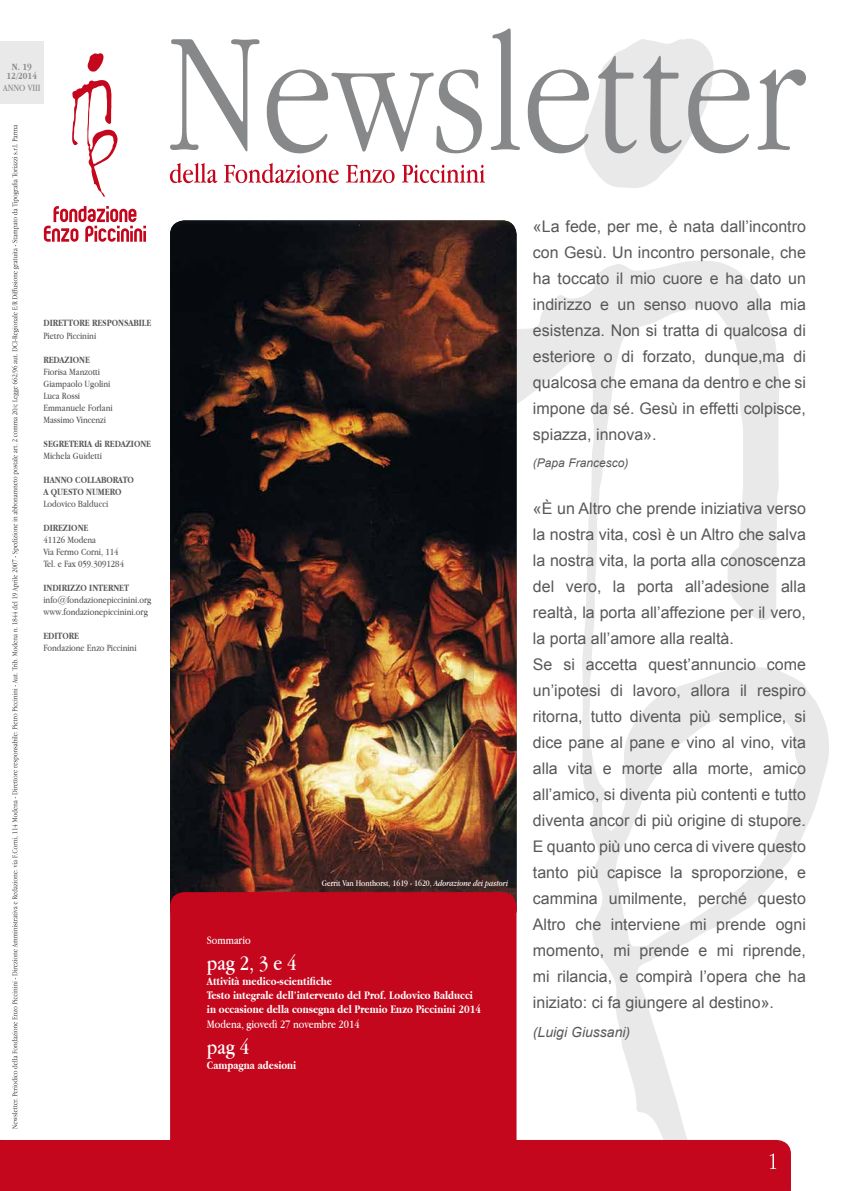
<style>
.page{position:relative;width:842px;height:1191px;background:#fff}
.page>*{position:absolute;margin:0;border:0;box-sizing:border-box;transform-origin:0 0}
.t1{font:22px "Apple Garamond";color:#fff}
.t2{font:16px/26px "Arial";color:#58585a;text-align:justify}
.t3{font:italic 14px "Arial";color:#58585a}
.t4{font:700 12px/14.4px "Apple Garamond";color:#fff}
.t5{font:12px "Apple Garamond";color:#fff}
.t6{font:italic 12px "Arial";color:#58585a}
.t7{font:10px/12px "Apple Garamond";color:#58585a}
.t8{font:700 10px/12px "Apple Garamond";color:#58585a}
.t9{font:700 10px/9px "Apple Garamond";color:#87888a;text-align:center}
.t10{font:10px "Apple Garamond";color:#87888a}
.t11{font:9px "Apple Garamond";color:#fff}
.s1{font-style:italic}
</style>
<div class="page">
<img style="left:170px;top:220px;width:346px;height:682px">
<svg style="left:585px;top:153px;width:95px;height:35px"></svg>
<svg style="left:458px;top:261px;width:371px;height:879px"></svg>
<svg style="left:616px;top:710px;width:183px;height:236px"></svg>
<div style="left:0;top:41px;width:44px;height:62px;background:#e9e9ea"></div>
<svg style="left:72px;top:80px;width:46px;height:117px"></svg>
<svg style="left:88px;top:53px;width:16px;height:19px"></svg>
<svg style="left:44px;top:206px;width:102px;height:36px"></svg>
<svg style="left:12px;top:125px;width:7px;height:1004px"></svg>
<div style="left:0;top:1140px;width:516px;height:51px;background:#c4071c"></div>
<div style="left:516px;top:1140px;width:275px;height:51px;background:#c4071c"></div>
<svg style="left:170px;top:163px;width:315px;height:20px"></svg>
<svg style="left:170px;top:28px;width:636px;height:125px"></svg>
<div style="left:170px;top:892px;width:346px;height:275px;background:#c4071c;border-radius:14px"></div>
<p class="t9" style="left:7px;top:63px;width:32px">N. 19<br>12/2014</p>
<p class="t10" style="left:3px;top:82px;width:39px">ANNO VIII</p>
<p class="t8" style="left:43px;top:317px;width:109px">DIRETTORE RESPONSABILE</p>
<p class="t7" style="left:43px;top:329px;width:54px">Pietro Piccinini</p>
<p class="t8" style="left:43px;top:353px;width:48px">REDAZIONE</p>
<p class="t7" style="left:43px;top:365px;width:71px">Fiorisa Manzotti<br>Giampaolo Ugolini<br>Luca Rossi<br>Emmanuele Forlani<br>Massimo Vincenzi</p>
<p class="t8" style="left:43px;top:437px;width:109px">SEGRETERIA di REDAZIONE</p>
<p class="t7" style="left:43px;top:449px;width:60px">Michela Guidetti</p>
<p class="t8" style="left:43px;top:473px;width:92px">HANNO COLLABORATO<br>A QUESTO NUMERO</p>
<p class="t7" style="left:43px;top:497px;width:66px">Lodovico Balducci</p>
<p class="t8" style="left:43px;top:521px;width:46px">DIREZIONE</p>
<p class="t7" style="left:43px;top:533px;width:82px">41126 Modena<br>Via Fermo Corni, 114<br>Tel. e Fax 059.3091284</p>
<p class="t8" style="left:43px;top:581px;width:87px">INDIRIZZO INTERNET</p>
<p class="t7" style="left:43px;top:593px;width:109px">info@fondazionepiccinini.org www.fondazionepiccinini.org</p>
<p class="t8" style="left:43px;top:629px;width:37px">EDITORE</p>
<p class="t7" style="left:43px;top:641px;width:95px">Fondazione Enzo Piccinini</p>
<p class="t11" style="left:322px;top:878px;width:188px">Gerrit Van Honthorst, 1619 - 1620, <span class="s1">Adorazione dei pastori</span></p>
<p class="t5" style="left:207px;top:932px;width:45px">Sommario</p>
<h1 class="t1" style="left:207px;top:950px;width:91px">pag 2, 3 e 4</h1>
<p class="t4" style="left:207px;top:973px;width:276px">Attività medico-scientifiche<br>Testo integrale dell’intervento del Prof. Lodovico Balducci in occasione della consegna del Premio Enzo Piccinini 2014</p>
<p class="t5" style="left:207px;top:1016px;width:154px">Modena, giovedì 27 novembre 2014</p>
<h1 class="t1" style="left:207px;top:1034px;width:44px">pag 4</h1>
<p class="t4" style="left:207px;top:1057px;width:91px">Campagna adesioni</p>
<p class="t2" style="left:533px;top:214px;width:274px">«La fede, per me, è nata dall’incontro con Gesù. Un incontro personale, che ha toccato il mio cuore e ha dato un indirizzo e un senso nuovo alla mia esistenza. Non si tratta di qualcosa di esteriore o di forzato, dunque,ma di qualcosa che emana da dentro e che si impone da sé. Gesù in effetti colpisce, spiazza, innova».</p>
<p class="t6" style="left:533px;top:454px;width:97px">(Papa Francesco)</p>
<p class="t2" style="left:533px;top:496px;width:274px;text-align:left">«È un Altro che prende iniziativa verso la nostra vita, così è un Altro che salva la nostra vita, la porta alla conoscenza del vero, la porta all’adesione alla realtà, la porta all’affezione per il vero, la porta all’amore alla realtà.<br>Se si accetta quest’annuncio come un’ipotesi di lavoro, allora il respiro ritorna, tutto diventa più semplice, si dice pane al pane e vino al vino, vita alla vita e morte alla morte, amico all’amico, si diventa più contenti e tutto diventa ancor di più origine di stupore.<br>E quanto più uno cerca di vivere questo tanto più capisce la sproporzione, e cammina umilmente, perché questo Altro che interviene mi prende ogni momento, mi prende e mi riprende, mi rilancia, e compirà l’opera che ha iniziato: ci fa giungere al destino».</p>
<p class="t3" style="left:533px;top:1023px;width:99px">(Luigi Giussani)</p>
</div>
